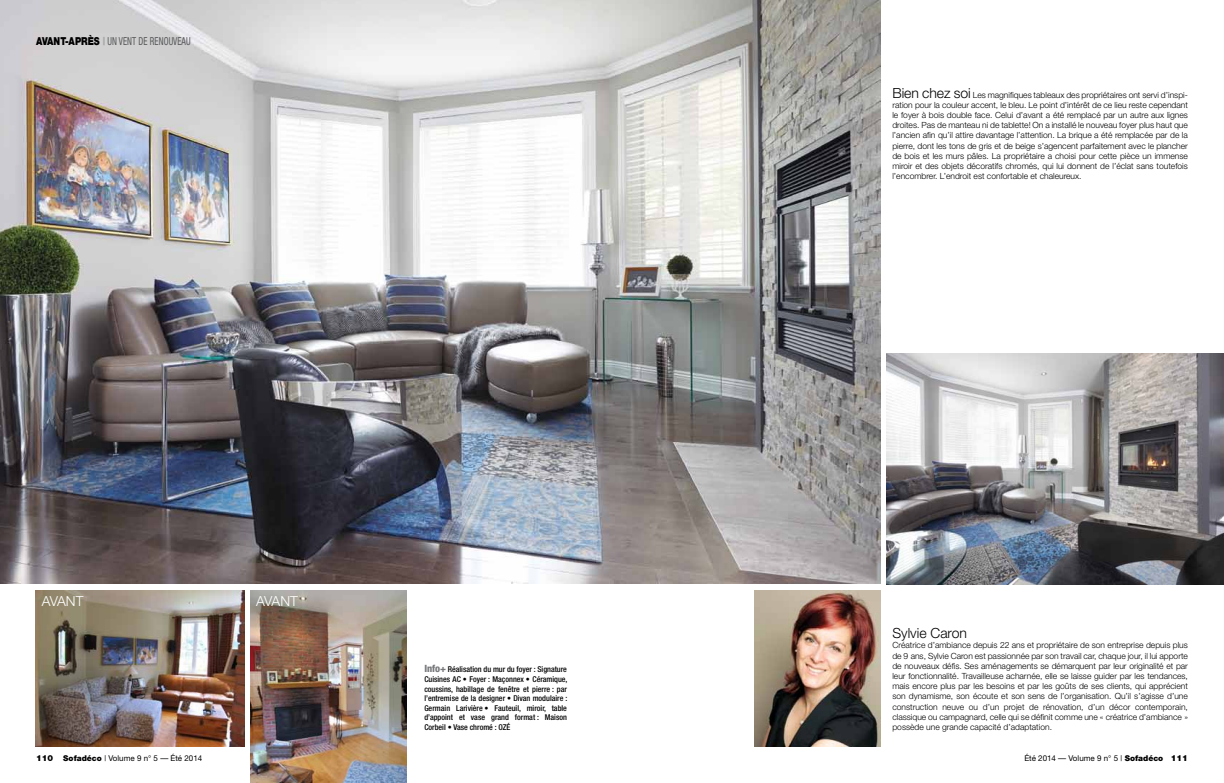
<style>
.page{position:relative;width:1224px;height:783px;background:#fff}
.page>*{position:absolute;margin:0;border:0;box-sizing:border-box;transform-origin:0 0}
.t1{font:300 14px "Helvetica Neue";color:#000}
.t2{font:300 13.9px "Helvetica Neue";letter-spacing:-.025em;color:#fff}
.t3{font:condensed 11px "Helvetica Neue";letter-spacing:.01em;color:#58595b;scale:.8 1}
.t4{font:300 8.5px/10.2px "Helvetica Neue";color:#000;text-align:justify}
.t5{font:500 condensed 8px/9.6px "Helvetica Neue";color:#000;text-align:justify}
.t6{font:8px "Helvetica Neue";color:#000}
.s1{font-weight:900;font-stretch:normal;color:#000}
.s2{font-weight:900;font-stretch:expanded;color:#a7a9ac}
.s3{font-weight:800;font-size:10px;color:#77787b}
.s4{font-size:14px}
.s5{font-weight:900;font-size:8.3px}
.s6{font-weight:900}
</style>
<div class="page">
<img style="left:36px;top:590px;width:208px;height:157px">
<img style="left:0;top:0;width:880px;height:584px">
<img style="left:886px;top:353px;width:338px;height:231px">
<img style="left:250px;top:590px;width:156px;height:193px">
<img style="left:754px;top:590px;width:126px;height:157px">
<p class="t3" style="left:36px;top:35px;width:194px"><span class="s1">AVANT-APRÈS</span> <span class="s2">|</span> UN VENT DE RENOUVEAU</p>
<h2 class="t2" style="left:42px;top:593px;width:43px">AVANT</h2>
<h2 class="t2" style="left:256px;top:593px;width:43px">AVANT</h2>
<p class="t5" style="left:424px;top:665px;width:144px"><span class="s3">Info+</span> Réalisation du mur du foyer : Signature Cuisines AC • Foyer : Maçonnex • Céramique, coussins, habillage de fenêtre et pierre : par l’entremise de la designer • Divan modulaire :<br>Germain Larivière • Fauteuil, miroir, table d’appoint et vase grand format : Maison Corbeil • Vase chromé : OZÉ</p>
<p class="t4" style="left:892px;top:89px;width:297px"><span class="s4">Bien chez soi</span> Les magnifiques tableaux des propriétaires ont servi d’inspi&shy;ration pour la couleur accent, le bleu. Le point d’intérêt de ce lieu reste cependant le foyer à bois double face. Celui d’avant a été remplacé par un autre aux lignes droites. Pas de manteau ni de tablette! On a installé le nouveau foyer plus haut que l’ancien afin qu’il attire davantage l’attention. La brique a été remplacée par de la pierre, dont les tons de gris et de beige s’agencent parfaitement avec le plancher de bois et les murs pâles. La propriétaire a choisi pour cette pièce un immense miroir et des objets décoratifs chromés, qui lui donnent de l’éclat sans toutefois l’encombrer. L’endroit est confortable et chaleureux.</p>
<h1 class="t1" style="left:892px;top:625px;width:76px">Sylvie Caron</h1>
<p class="t4" style="left:892px;top:640px;width:297px">Créatrice d’ambiance depuis 22 ans et propriétaire de son entreprise depuis plus de 9 ans, Sylvie Caron est passionnée par son travail car, chaque jour, il lui apporte de nouveaux défis. Ses aménagements se démarquent par leur originalité et par leur fonctionnalité. Travailleuse acharnée, elle se laisse guider par les tendances, mais encore plus par les besoins et par les goûts de ses clients, qui apprécient son dynamisme, son écoute et son sens de l’organisation. Qu’il s’agisse d’une construction neuve ou d’un projet de rénovation, d’un décor contemporain, classique ou campagnard, celle qui se définit comme une « créatrice d’ambiance » possède une grande capacité d’adaptation.</p>
<p class="t6" style="left:36px;top:753px;width:168px"><span class="s5">110</span> <span class="s6">Sofadéco</span> | Volume 9 n° 5 — Été 2014</p>
<p class="t6" style="left:1024px;top:753px;width:165px">Été 2014 — Volume 9 n° 5 | <span class="s6">Sofadéco</span> <span class="s5">111</span></p>
</div>
